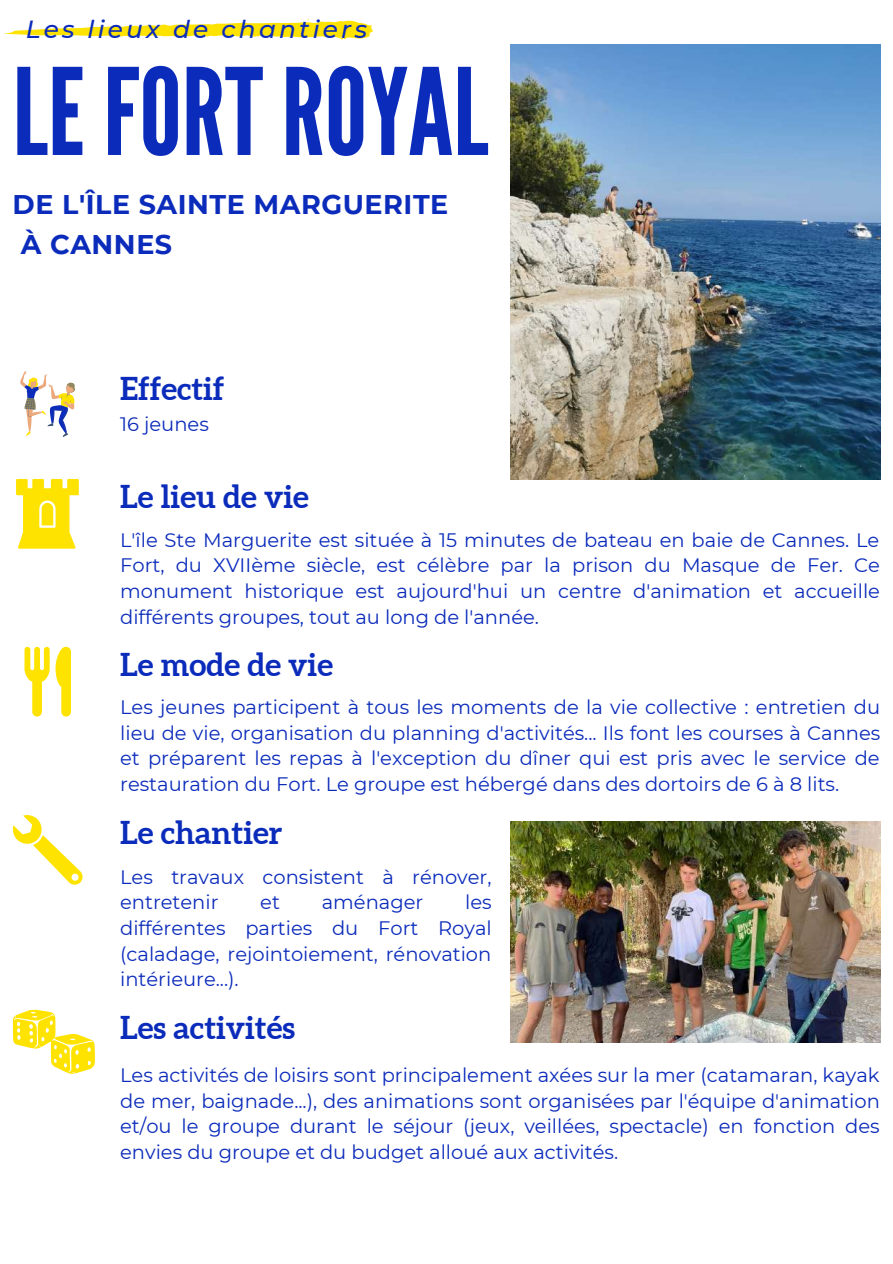
<style>
.page{position:relative;width:893px;height:1264px;background:#fff}
.page>*{position:absolute;margin:0;border:0;box-sizing:border-box;transform-origin:0 0}
.t1{font:119.85px "League Gothic";color:#0b2bbb}
.t2{font:700 31.5px "Aleo";color:#0b2bbb}
.t3{font:700 27px/39.6px "Montserrat";letter-spacing:.02em;color:#0b2bbb}
.t4{font:italic 500 24.75px "Montserrat";letter-spacing:.13em;color:#0b2bbb}
.t5{font:19.5px/25.7px "Montserrat";color:#0b2bbb;text-align:justify}
</style>
<div class="page">
<svg style="left:13px;top:815px;width:70px;height:69px"></svg>
<svg style="left:24px;top:647px;width:47px;height:69px"></svg>
<svg style="left:16px;top:479px;width:63px;height:69px"></svg>
<svg style="left:20px;top:371px;width:55px;height:66px"></svg>
<svg style="left:13px;top:1009px;width:82px;height:64px"></svg>
<img style="left:510px;top:821px;width:370px;height:221px">
<img style="left:510px;top:44px;width:370px;height:435px">
<svg style="left:4px;top:20px;width:369px;height:20px"></svg>
<p class="t4" style="left:26px;top:14px;width:343px">Les lieux de chantiers</p>
<h1 class="t1" style="left:13px;top:43px;width:477px">LE FORTROYAL</h1>
<h3 class="t3" style="left:21px;top:185px;width:429px;text-indent:-8px">DE L'ÎLE SAINTE MARGUERITE<br>À CANNES</h3>
<h2 class="t2" style="left:120px;top:370px;width:106px">Effectif</h2>
<p class="t5" style="left:120px;top:411px;width:90px">16 jeunes</p>
<h2 class="t2" style="left:120px;top:478px;width:190px">Le lieu de vie</h2>
<p class="t5" style="left:120px;top:527px;width:761px">L'île Ste Marguerite est située à 15 minutes de bateau en baie de Cannes. Le Fort, du XVIIème siècle, est célèbre par la prison du Masque de Fer. Ce monument historique est aujourd'hui un centre d'animation et accueille différents groupes, tout au long de l'année.</p>
<h2 class="t2" style="left:120px;top:646px;width:214px">Le mode de vie</h2>
<p class="t5" style="left:120px;top:694px;width:761px">Les jeunes participent à tous les moments de la vie collective : entretien du lieu de vie, organisation du planning d'activités... Ils font les courses à Cannes et préparent les repas à l'exception du dîner qui est pris avec le service de restauration du Fort. Le groupe est hébergé dans des dortoirs de 6 à 8 lits.</p>
<h2 class="t2" style="left:120px;top:814px;width:164px">Le chantier</h2>
<p class="t5" style="left:120px;top:863px;width:373px">Les travaux consistent à rénover, entretenir</p>
<p class="t5" style="left:120px;top:889px;width:373px;text-indent:345px">les différentes parties du Fort Royal (caladage, rejointoiement, rénovation intérieure...).</p>
<p class="t5" style="left:260px;top:889px;width:21px">et</p>
<p class="t5" style="left:322px;top:889px;width:103px">aménager</p>
<h2 class="t2" style="left:120px;top:1009px;width:176px">Les activités</h2>
<p class="t5" style="left:120px;top:1062px;width:761px">Les activités de loisirs sont principalement axées sur la mer (catamaran, kayak de mer, baignade...), des animations sont organisées par l'équipe d'animation et/ou le groupe durant le séjour (jeux, veillées, spectacle) en fonction des envies du groupe et du budget alloué aux activités.</p>
</div>
